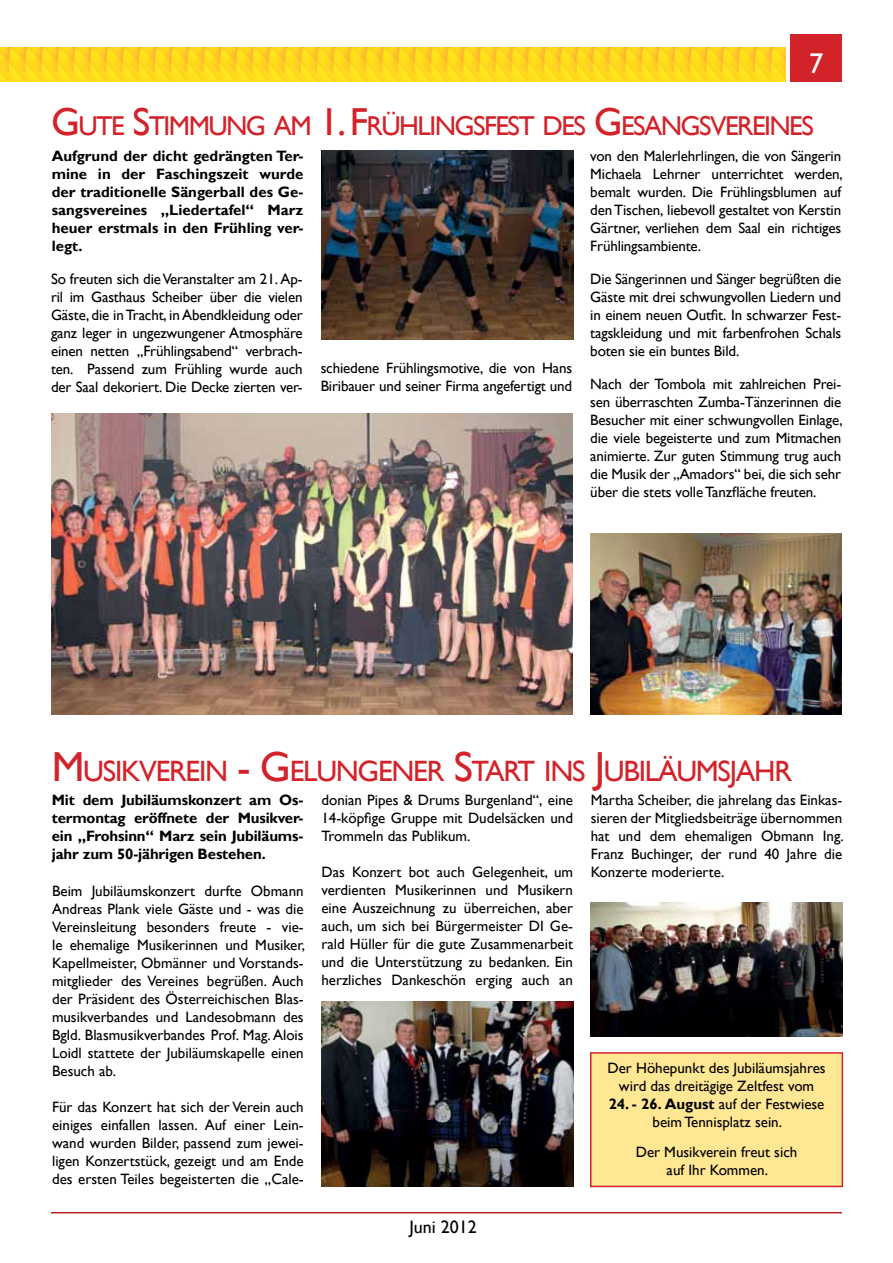
<style>
.page{position:relative;width:893px;height:1263px;background:#fff}
.page>*{position:absolute;margin:0;border:0;box-sizing:border-box;transform-origin:0 0}
.t1{font:29.4px "Gill Sans";letter-spacing:-.045em;color:#d2232a}
.t2{font:28.5px "Gill Sans";color:#fff}
.t3{font:27.3px "Gill Sans";letter-spacing:-.055em;color:#d2232a}
.t4{font:18px "Gill Sans";color:#000}
.t5{font:15px/18px "Gill Sans";color:#000;text-align:justify}
.t6{font:700 15px/18px "Gill Sans";letter-spacing:-.01em;color:#000;text-align:justify}
.s1{font-size:39px}
.s2{font-size:42px}
.s3{font-weight:700}
</style>
<div class="page">
<hr style="left:51px;top:1212px;width:791px;height:1px;background:#bc2026">
<img style="left:0;top:48px;width:786px;height:34px">
<div style="left:791px;top:34px;width:51px;height:47px;background:#d2232a"></div>
<img style="left:52px;top:413px;width:520px;height:301px">
<img style="left:321px;top:151px;width:252px;height:188px">
<img style="left:590px;top:533px;width:252px;height:181px">
<img style="left:590px;top:902px;width:252px;height:134px">
<img style="left:321px;top:1001px;width:252px;height:185px">
<div style="left:591px;top:1053px;width:251px;height:133px;background:#ffe794"></div>
<div style="left:590px;top:1052px;width:253px;height:135px;border:2px solid #d2232a"></div>
<h2 class="t2" style="left:809px;top:47px;width:16px">7</h2>
<h3 class="t3" style="left:51px;top:110px;width:764px"><span class="s1">G</span> UTE <span class="s1">S</span>TIMMUNG AM <span class="s1">1. F</span>RÜHLINGSFEST DES <span class="s1">G</span> ESANGSVEREINES</h3>
<p class="t6" style="left:52px;top:148px;width:253px">Aufgrund der dicht gedrängten Ter&shy;mine in der Faschingszeit wurde der traditionelle Sängerball des Ge&shy;sangsvereines „Liedertafel“ Marz heuer erstmals in den Frühling ver&shy;legt.</p>
<p class="t5" style="left:51px;top:271px;width:253px">So freuten sich die Veranstalter am 21. Ap&shy;ril im Gasthaus Scheiber über die vielen Gäste, die in Tracht, in Abendkleidung oder ganz leger in ungezwungener Atmosphäre einen netten „Frühlingsabend“ verbrach&shy;ten. Passend zum Frühling wurde auch der Saal dekoriert. Die Decke zierten ver-</p>
<p class="t5" style="left:590px;top:148px;width:254px">von den Malerlehrlingen, die von Sängerin Michaela Lehrner unterrichtet werden, bemalt wurden. Die Frühlingsblumen auf den Tischen, liebevoll gestaltet von Kerstin Gärtner, verliehen dem Saal ein richtiges Frühlingsambiente.</p>
<p class="t5" style="left:590px;top:271px;width:252px">Die Sängerinnen und Sänger begrüßten die Gäste mit drei schwungvollen Liedern und in einem neuen Outfit. In schwarzer Fest&shy;tagskleidung und mit farbenfrohen Schals boten sie ein buntes Bild.</p>
<p class="t5" style="left:590px;top:376px;width:254px">Nach der Tombola mit zahlreichen Prei&shy;sen überraschten Zumba-Tänzerinnen die Besucher mit einer schwungvollen Einlage, die viele begeisterte und zum Mitmachen animierte. Zur guten Stimmung trug auch die Musik der „Amadors“ bei, die sich sehr über die stets volle Tanzfläche freuten.</p>
<p class="t5" style="left:321px;top:359px;width:253px">schiedene Frühlingsmotive, die von Hans<br>Biribauer und seiner Firma angefertigt und</p>
<h1 class="t1" style="left:52px;top:754px;width:742px"><span class="s2">M</span> USIKVEREIN <span class="s2">- G</span> ELUNGENER <span class="s2">S</span>TART INS <span class="s2">J</span>UBILÄUMSJAHR</h1>
<p class="t6" style="left:52px;top:791px;width:253px">Mit dem Jubiläumskonzert am Os&shy;termontag eröffnete der Musikver&shy;ein „Frohsinn“ Marz sein Jubiläums&shy;jahr zum 50-jährigen Bestehen.</p>
<p class="t5" style="left:591px;top:791px;width:255px">Martha Scheiber, die jahrelang das Einkas&shy;sieren der Mitgliedsbeiträge übernommen hat und dem ehemaligen Obmann Ing.<br>Franz Buchinger, der rund 40 Jahre die Konzerte moderierte.</p>
<p class="t5" style="left:321px;top:791px;width:253px">donian Pipes &amp; Drums Burgenland“, eine 14-köpfige Gruppe mit Dudelsäcken und Trommeln das Publikum.</p>
<p class="t5" style="left:321px;top:863px;width:253px">Das Konzert bot auch Gelegenheit, um verdienten Musikerinnen und Musikern eine Auszeichnung zu überreichen, aber auch, um sich bei Bürgermeister DI Ge&shy;rald Hüller für die gute Zusammenarbeit und die Unterstützung zu bedanken. Ein herzliches Dankeschön erging auch an</p>
<p class="t5" style="left:52px;top:882px;width:255px">Beim Jubiläumskonzert durfte Obmann Andreas Plank viele Gäste und - was die Vereinsleitung besonders freute - vie&shy;le ehemalige Musikerinnen und Musiker, Kapellmeister, Obmänner und Vorstands&shy;mitglieder des Vereines begrüßen. Auch der Präsident des Österreichischen Blas&shy;musikverbandes und Landesobmann des Bgld. Blasmusikverbandes Prof. Mag. Alois Loidl stattete der Jubiläumskapelle einen Besuch ab.</p>
<p class="t5" style="left:52px;top:1098px;width:253px">Für das Konzert hat sich der Verein auch einiges einfallen lassen. Auf einer Lein&shy;wand wurden Bilder, passend zum jewei&shy;ligen Konzertstück, gezeigt und am Ende des ersten Teiles begeisterten die „Cale-</p>
<p class="t5" style="left:607px;top:1059px;width:220px;text-align:center">Der Höhepunkt des Jubiläumsjahres wird das dreitägige Zeltfest vom</p>
<p class="t5" style="left:609px;top:1095px;width:217px;text-align:center"><span class="s3">24. - 26. August</span> auf der Festwiese beim Tennisplatz sein.</p>
<p class="t5" style="left:636px;top:1143px;width:163px;text-align:center">Der Musikverein freut sich auf Ihr Kommen.</p>
<p class="t4" style="left:410px;top:1216px;width:69px">Juni 2012</p>
</div>
